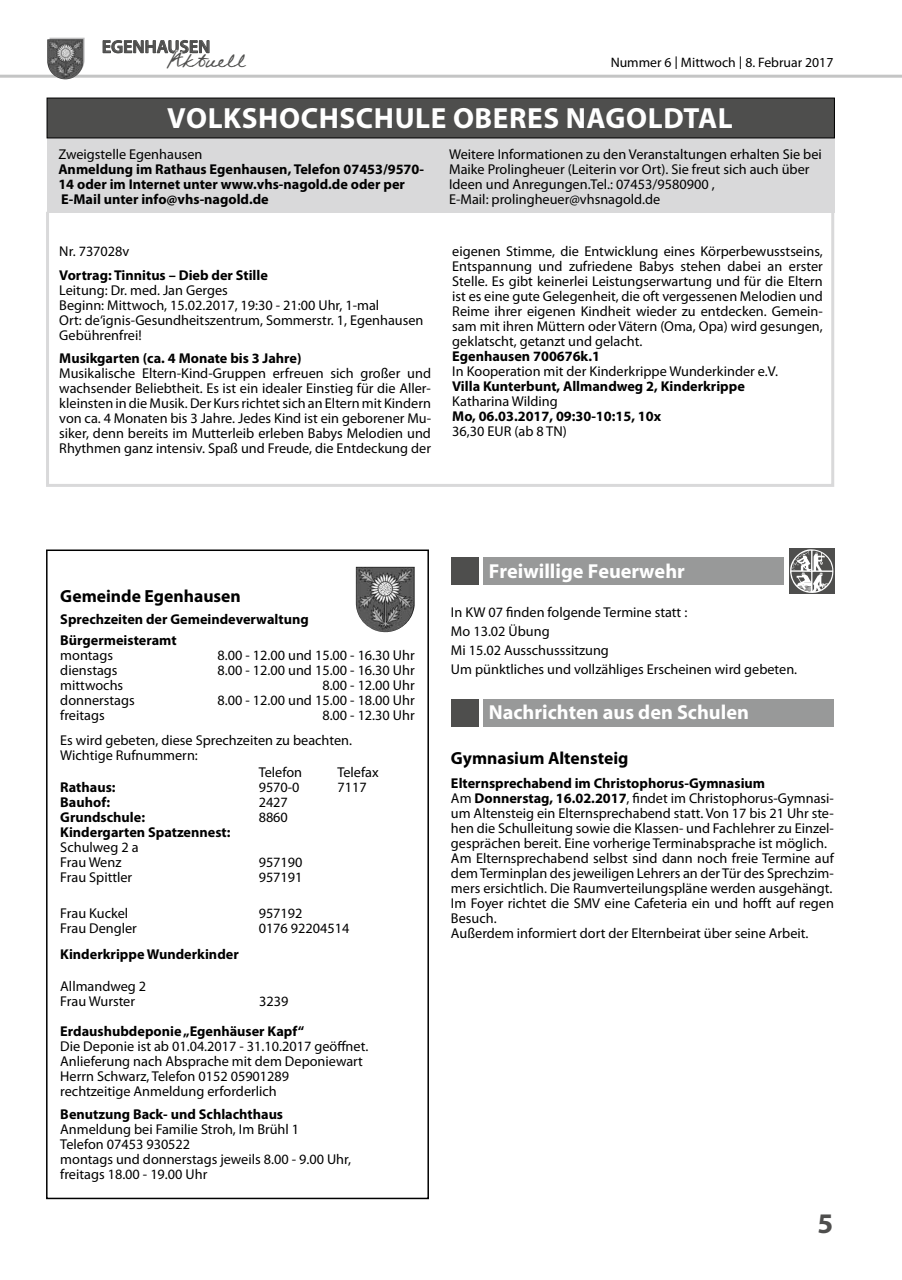
<style>
.page{position:relative;width:902px;height:1280px;background:#fff}
.page>*{position:absolute;margin:0;border:0;box-sizing:border-box;transform-origin:0 0}
.t1{font:700 29.25px "Myriad Pro";letter-spacing:.02em;color:#fff}
.t2{font:700 28.5px "Myriad Pro";color:#4e4e4d}
.t3{font:22.95px "Federico Handwriting";color:#4e4e4d}
.t4{font:700 20.25px "Myriad";color:#fff}
.t5{font:600 18px "Myriad Pro";color:#4e4e4d}
.t6{font:700 17.55px "Myriad Pro";color:#000}
.t7{font:14.25px/15px "Myriad Pro";color:#000}
.t8{font:700 14.25px/15px "Myriad Pro";color:#000}
.t9{font:13.65px "Myriad Pro";color:#000}
.s1{font-family:"Lucida Sans"}
.s2{font-weight:700}
</style>
<div class="page">
<hr style="left:0;top:75px;width:901px;height:3px;background:#c4c5c5">
<svg style="left:102px;top:40px;width:108px;height:14px"></svg>
<svg style="left:50px;top:38px;width:35px;height:37px"></svg>
<img style="left:47px;top:39px;width:36px;height:40px">
<div style="left:789px;top:548px;width:45px;height:46px;background:#4e4e4d"></div>
<div style="left:483px;top:557px;width:301px;height:28px;background:#989999"></div>
<div style="left:451px;top:557px;width:28px;height:28px;background:#4e4e4d"></div>
<svg style="left:790px;top:549px;width:44px;height:44px"></svg>
<div style="left:483px;top:699px;width:350px;height:28px;background:#989999"></div>
<div style="left:451px;top:699px;width:28px;height:28px;background:#4e4e4d"></div>
<div style="left:47px;top:98px;width:787px;height:115px;background:#d9d9da"></div>
<div style="left:47px;top:98px;width:787px;height:40px;background:#4e4e4d"></div>
<div style="left:47px;top:98px;width:787px;height:40px;border:1px solid #000"></div>
<div style="left:46px;top:210px;width:788px;height:277px;border:3px solid #d9d9da"></div>
<img style="left:356px;top:567px;width:58px;height:65px">
<div style="left:46px;top:549px;width:383px;height:650px;border:2px solid #000"></div>
<p class="t5" style="left:102px;top:35px;width:110px">EGENHAUSEN</p>
<h3 class="t3" style="left:167px;top:46px;width:80px">Aktuell</h3>
<p class="t9" style="left:610px;top:54px;width:224px">Nummer 6 <span class="s1">|</span> Mittwoch <span class="s1">|</span> 8. Februar 2017</p>
<h1 class="t1" style="left:167px;top:99px;width:76px">Volkshochsch</h1>
<h1 class="t1" style="left:394px;top:99px;width:98px">ule Oberes</h1>
<h1 class="t1" style="left:565px;top:99px;width:42px">Nago</h1>
<h1 class="t1" style="left:647px;top:99px;width:34px">ldta</h1>
<h1 class="t1" style="left:717px;top:99px;width:16px">l</h1>
<p class="t7" style="left:58px;top:146px;width:146px">Zweigstelle Egenhausen</p>
<p class="t8" style="left:58px;top:161px;width:367px">Anmeldung im Rathaus Egenhausen, Telefon 07453/9570-<br>14 oder im Internet unter www.vhs-nagold.de oder per<br>E-Mail unter info@vhs-nagold.de</p>
<p class="t7" style="left:449px;top:146px;width:374px">Weitere Informationen zu den Veranstaltungen erhalten Sie bei Maike Prolingheuer (Leiterin vor Ort). Sie freut sich auch über Ideen und Anregungen.Tel.: 07453/9580900 ,<br>E-Mail: prolingheuer@vhsnagold.de</p>
<p class="t7" style="left:59px;top:244px;width:72px">Nr. 737028v</p>
<p class="t8" style="left:59px;top:267px;width:210px">Vortrag: Tinnitus – Dieb der Stille</p>
<p class="t7" style="left:59px;top:282px;width:365px">Leitung: Dr. med. Jan Gerges<br>Beginn: Mittwoch, 15.02.2017, 19:30 - 21:00 Uhr, 1-mal<br>Ort: de‘ignis-Gesundheitszentrum, Sommerstr. 1, Egenhausen Gebührenfrei!</p>
<p class="t8" style="left:59px;top:351px;width:244px">Musikgarten (ca. 4 Monate bis 3 Jahre)</p>
<p class="t7" style="left:59px;top:366px;width:373px;text-align:justify">Musikalische Eltern-Kind-Gruppen erfreuen sich großer und wachsender Beliebtheit. Es ist ein idealer Einstieg für die Aller&shy;kleinsten in die Musik. Der Kurs richtet sich an Eltern mit Kindern von ca. 4 Monaten bis 3 Jahre. Jedes Kind ist ein geborener Mu&shy;siker, denn bereits im Mutterleib erleben Babys Melodien und Rhythmen ganz intensiv. Spaß und Freude, die Entdeckung der</p>
<p class="t7" style="left:452px;top:244px;width:372px;text-align:justify">eigenen Stimme, die Entwicklung eines Körperbewusstseins, Entspannung und zufriedene Babys stehen dabei an erster Stelle. Es gibt keinerlei Leistungserwartung und für die Eltern ist es eine gute Gelegenheit, die oft vergessenen Melodien und Reime ihrer eigenen Kindheit wieder zu entdecken. Gemein&shy;sam mit ihren Müttern oder Vätern (Oma, Opa) wird gesungen, geklatscht, getanzt und gelacht.</p>
<p class="t8" style="left:452px;top:349px;width:149px">Egenhausen 700676k.1</p>
<p class="t7" style="left:452px;top:364px;width:327px">In Kooperation mit der Kinderkrippe Wunderkinder e.V.</p>
<p class="t8" style="left:452px;top:379px;width:294px">Villa Kunterbunt, Allmandweg 2, Kinderkrippe</p>
<p class="t7" style="left:452px;top:394px;width:107px">Katharina Wilding</p>
<p class="t8" style="left:452px;top:409px;width:210px">Mo, 06.03.2017, 09:30-10:15, 10x</p>
<p class="t7" style="left:452px;top:424px;width:116px">36,30 EUR (ab 8 TN)</p>
<p class="t6" style="left:60px;top:585px;width:182px">Gemeinde Egenhausen</p>
<p class="t8" style="left:60px;top:608px;width:250px;line-height:21.3px">Sprechzeiten der Gemeindeverwaltung<br>Bürgermeisteramt</p>
<p class="t7" style="left:60px;top:647px;width:54px">montags</p>
<p class="t7" style="left:218px;top:647px;width:198px">8.00 - 12.00 und 15.00 - 16.30 Uhr</p>
<p class="t7" style="left:60px;top:662px;width:59px">dienstags</p>
<p class="t7" style="left:218px;top:662px;width:198px">8.00 - 12.00 und 15.00 - 16.30 Uhr</p>
<p class="t7" style="left:60px;top:677px;width:64px">mittwochs</p>
<p class="t7" style="left:322px;top:677px;width:94px">8.00 - 12.00 Uhr</p>
<p class="t7" style="left:60px;top:692px;width:76px">donnerstags</p>
<p class="t7" style="left:218px;top:692px;width:198px">8.00 - 12.00 und 15.00 - 18.00 Uhr</p>
<p class="t7" style="left:60px;top:707px;width:46px">freitags</p>
<p class="t7" style="left:60px;top:702px;width:356px;line-height:25.7px;text-indent:262px">8.00 - 12.30 Uhr<br>Es wird gebeten, diese Sprechzeiten zu beachten.</p>
<p class="t7" style="left:60px;top:748px;width:139px">Wichtige Rufnummern:</p>
<p class="t7" style="left:259px;top:765px;width:45px">Telefon</p>
<p class="t7" style="left:337px;top:765px;width:43px">Telefax</p>
<p class="t8" style="left:60px;top:779px;width:57px">Rathaus:</p>
<p class="t7" style="left:259px;top:780px;width:42px">9570-0</p>
<p class="t7" style="left:337px;top:780px;width:31px">7117</p>
<p class="t8" style="left:60px;top:794px;width:52px">Bauhof:</p>
<p class="t7" style="left:259px;top:795px;width:31px">2427</p>
<p class="t8" style="left:60px;top:809px;width:86px">Grundschule:</p>
<p class="t7" style="left:259px;top:810px;width:31px">8860</p>
<p class="t8" style="left:60px;top:824px;width:172px">Kindergarten Spatzennest:</p>
<p class="t7" style="left:60px;top:839px;width:80px">Schulweg 2 a<br>Frau Wenz</p>
<p class="t7" style="left:259px;top:854px;width:45px">957190</p>
<p class="t7" style="left:60px;top:869px;width:73px">Frau Spittler</p>
<p class="t7" style="left:259px;top:869px;width:45px">957191</p>
<p class="t7" style="left:60px;top:906px;width:69px">Frau Kuckel</p>
<p class="t7" style="left:259px;top:906px;width:45px">957192</p>
<p class="t7" style="left:60px;top:921px;width:78px">Frau Dengler</p>
<p class="t7" style="left:259px;top:921px;width:92px">0176 92204514</p>
<p class="t8" style="left:60px;top:946px;width:180px">Kinderkrippe Wunderkinder</p>
<p class="t7" style="left:60px;top:978px;width:87px">Allmandweg 2<br>Frau Wurster</p>
<p class="t7" style="left:259px;top:993px;width:31px">3239</p>
<p class="t8" style="left:60px;top:1023px;width:245px">Erdaushubdeponie „Egenhäuser Kapf“</p>
<p class="t7" style="left:60px;top:1038px;width:309px">Die Deponie ist ab 01.04.2017 - 31.10.2017 geöffnet.<br>Anlieferung nach Absprache mit dem Deponiewart Herrn Schwarz, Telefon 0152 05901289<br>rechtzeitige Anmeldung erforderlich</p>
<p class="t8" style="left:60px;top:1106px;width:224px">Benutzung Back- und Schlachthaus</p>
<p class="t7" style="left:60px;top:1122px;width:292px">Anmeldung bei Familie Stroh, Im Brühl 1<br>Telefon 07453 930522<br>montags und donnerstags jeweils 8.00 - 9.00 Uhr, freitags 18.00 - 19.00 Uhr</p>
<h3 class="t4" style="left:489px;top:560px;width:197px">Freiwillige Feuerwehr</h3>
<p class="t7" style="left:451px;top:602px;width:348px;line-height:19.2px">In KW 07 finden folgende Termine statt :<br>Mo 13.02 Übung<br>Mi 15.02 Ausschusssitzung<br>Um pünktliches und vollzähliges Erscheinen wird gebeten.</p>
<h3 class="t4" style="left:489px;top:702px;width:261px">Nachrichten aus den Schulen</h3>
<p class="t6" style="left:451px;top:747px;width:179px">Gymnasium Altensteig</p>
<p class="t7" style="left:451px;top:775px;width:384px"><span class="s2">Elternsprechabend im Christophorus-Gymnasium<br></span>Am <span class="s2">Donnerstag, 16.02.2017</span>, findet im Christophorus-Gymnasi&shy;um Altensteig ein Elternsprechabend statt. Von 17 bis 21 Uhr ste&shy;hen die Schulleitung sowie die Klassen- und Fachlehrer zu Einzel&shy;gesprächen bereit. Eine vorherige Terminabsprache ist möglich.<br>Am Elternsprechabend selbst sind dann noch freie Termine auf dem Terminplan des jeweiligen Lehrers an der Tür des Sprechzim&shy;mers ersichtlich. Die Raumverteilungspläne werden ausgehängt.<br>Im Foyer richtet die SMV eine Cafeteria ein und hofft auf regen Besuch.<br>Außerdem informiert dort der Elternbeirat über seine Arbeit.</p>
<h2 class="t2" style="left:817px;top:1205px;width:17px">5</h2>
</div>
